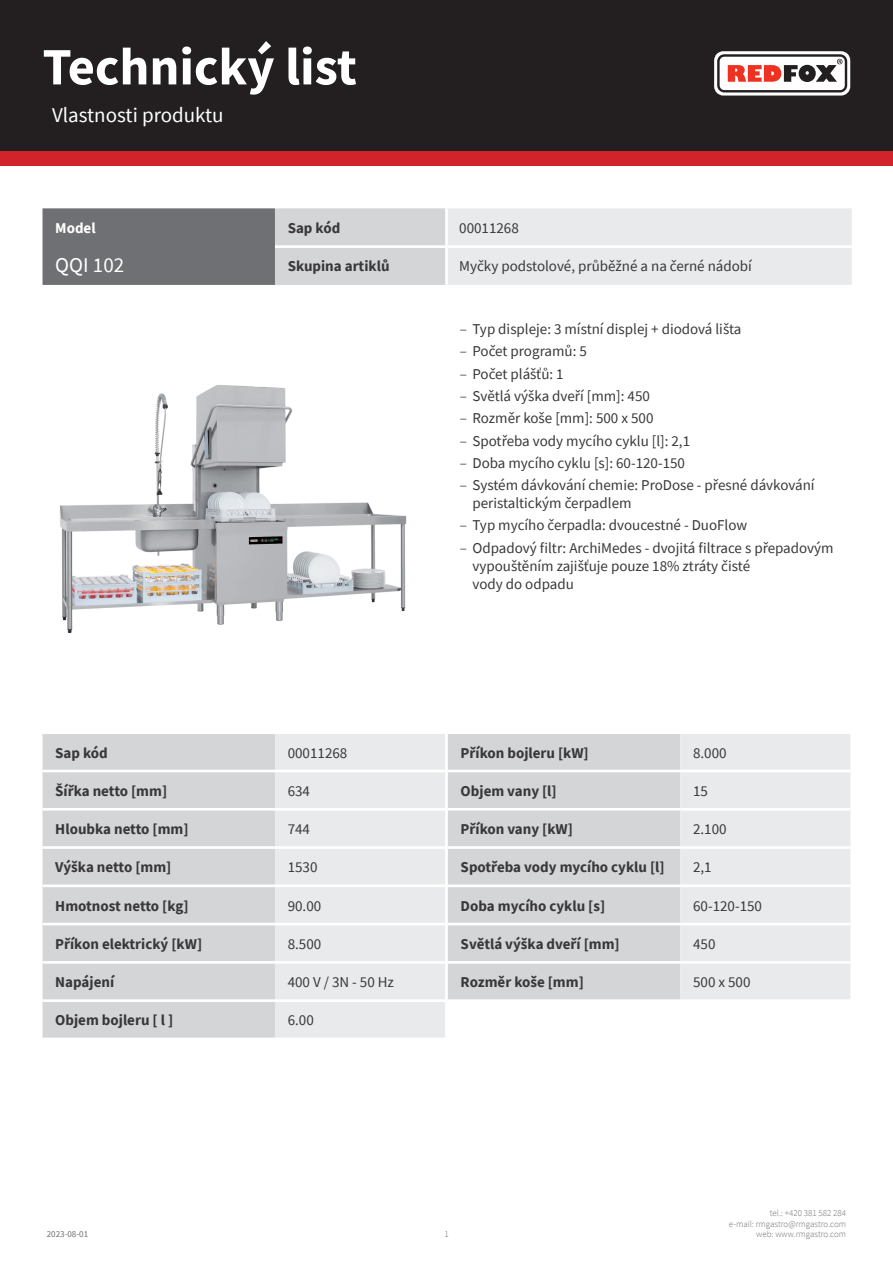
<style>
.page{position:relative;width:893px;height:1263px;background:#fff}
.page>*{position:absolute;margin:0;border:0;box-sizing:border-box;transform-origin:0 0}
.t1{font:700 52.5px "Source Sans Pro";color:#fff}
.kapitola{font:21px "Source Sans Pro";color:#fff}
.tabulka_-_headline{font:21px "Source Sans Pro";color:#fff}
.tabulka_-_text{font:15px/18px "Source Sans Pro";color:#383839}
.tabulka_-_text-2{font:700 15px "Source Sans Pro";color:#383839}
.tabulka_-_text-3{font:700 15px "Source Sans Pro";color:#fff}
.t2{font:300 9px/10.8px "Source Sans Pro";color:#6f7073;text-align:right}
.t3{font:9px "Source Sans Pro";color:#6f7073}
.s1{font-weight:300}
</style>
<div class="page">
<div style="left:0;top:0;width:893px;height:166px;background:#d1232a"></div>
<div style="left:0;top:0;width:893px;height:151px;background:#231f20"></div>
<svg style="left:714px;top:51px;width:136px;height:45px"></svg>
<img style="left:59px;top:385px;width:348px;height:249px">
<div style="left:43px;top:734px;width:232px;height:303px;background:#d4d5d7"></div>
<div style="left:275px;top:734px;width:170px;height:303px;background:#e9eaeb"></div>
<hr style="left:43px;top:770px;width:232px;height:2px;background:#fff">
<hr style="left:275px;top:770px;width:170px;height:2px;background:#fff">
<hr style="left:43px;top:808px;width:232px;height:2px;background:#fff">
<hr style="left:275px;top:808px;width:170px;height:2px;background:#fff">
<hr style="left:43px;top:846px;width:232px;height:3px;background:#fff">
<hr style="left:275px;top:846px;width:170px;height:3px;background:#fff">
<hr style="left:43px;top:884px;width:232px;height:3px;background:#fff">
<hr style="left:275px;top:884px;width:170px;height:3px;background:#fff">
<hr style="left:43px;top:923px;width:232px;height:2px;background:#fff">
<hr style="left:275px;top:923px;width:170px;height:2px;background:#fff">
<hr style="left:43px;top:961px;width:232px;height:3px;background:#fff">
<hr style="left:275px;top:961px;width:170px;height:3px;background:#fff">
<hr style="left:43px;top:999px;width:232px;height:3px;background:#fff">
<hr style="left:275px;top:999px;width:170px;height:3px;background:#fff">
<div style="left:448px;top:734px;width:232px;height:265px;background:#d4d5d7"></div>
<div style="left:680px;top:734px;width:170px;height:265px;background:#e9eaeb"></div>
<hr style="left:448px;top:770px;width:232px;height:2px;background:#fff">
<hr style="left:680px;top:770px;width:170px;height:2px;background:#fff">
<hr style="left:448px;top:808px;width:232px;height:2px;background:#fff">
<hr style="left:680px;top:808px;width:170px;height:2px;background:#fff">
<hr style="left:448px;top:846px;width:232px;height:3px;background:#fff">
<hr style="left:680px;top:846px;width:170px;height:3px;background:#fff">
<hr style="left:448px;top:884px;width:232px;height:3px;background:#fff">
<hr style="left:680px;top:884px;width:170px;height:3px;background:#fff">
<hr style="left:448px;top:923px;width:232px;height:2px;background:#fff">
<hr style="left:680px;top:923px;width:170px;height:2px;background:#fff">
<hr style="left:448px;top:961px;width:232px;height:3px;background:#fff">
<hr style="left:680px;top:961px;width:170px;height:3px;background:#fff">
<svg style="left:43px;top:208px;width:809px;height:77px;background:#c0c1c3"></svg>
<hr style="left:445px;top:208px;width:3px;height:37px;background:#fff">
<hr style="left:275px;top:245px;width:171px;height:3px;background:#fff">
<hr style="left:446px;top:245px;width:406px;height:3px;background:#fff">
<hr style="left:445px;top:248px;width:3px;height:37px;background:#fff">
<h1 class="t1" style="left:43px;top:31px;width:316px">Technický list</h1>
<p class="kapitola" style="left:52px;top:101px;width:173px">Vlastnosti produktu</p>
<p class="tabulka_-_text-3" style="left:55px;top:218px;width:42px">Model</p>
<p class="tabulka_-_text-2" style="left:288px;top:218px;width:54px">Sap kód</p>
<p class="tabulka_-_text" style="left:459px;top:219px;width:61px">00011268</p>
<p class="tabulka_-_headline" style="left:55px;top:251px;width:70px">QQI 102</p>
<p class="tabulka_-_text-2" style="left:288px;top:256px;width:103px">Skupina artiklů</p>
<p class="tabulka_-_text" style="left:459px;top:257px;width:294px">Myčky podstolové, průběžné a na černé nádobí</p>
<p class="tabulka_-_text-2" style="left:55px;top:742px;width:54px">Sap kód</p>
<p class="tabulka_-_text" style="left:288px;top:743px;width:61px">00011268</p>
<p class="tabulka_-_text-2" style="left:55px;top:781px;width:113px">Šířka netto [mm]</p>
<p class="tabulka_-_text" style="left:288px;top:782px;width:24px">634</p>
<p class="tabulka_-_text-2" style="left:55px;top:819px;width:135px">Hloubka netto [mm]</p>
<p class="tabulka_-_text" style="left:288px;top:820px;width:24px">744</p>
<p class="tabulka_-_text-2" style="left:55px;top:857px;width:118px">Výška netto [mm]</p>
<p class="tabulka_-_text" style="left:288px;top:858px;width:31px">1530</p>
<p class="tabulka_-_text-2" style="left:55px;top:895px;width:135px">Hmotnost netto [kg]</p>
<p class="tabulka_-_text" style="left:288px;top:896px;width:35px">90.00</p>
<p class="tabulka_-_text-2" style="left:55px;top:934px;width:148px">Příkon elektrický [kW]</p>
<p class="tabulka_-_text" style="left:288px;top:935px;width:35px">8.500</p>
<p class="tabulka_-_text-2" style="left:55px;top:972px;width:60px">Napájení</p>
<p class="tabulka_-_text" style="left:288px;top:973px;width:108px">400 V / 3N - 50 Hz</p>
<p class="tabulka_-_text-2" style="left:55px;top:1010px;width:119px">Objem bojleru [ l ]</p>
<p class="tabulka_-_text" style="left:288px;top:1011px;width:28px">6.00</p>
<p class="tabulka_-_text" style="left:460px;top:320px;width:283px"><span class="s1">–</span> Typ displeje: 3 místní displej + diodová lišta</p>
<p class="tabulka_-_text" style="left:460px;top:342px;width:129px"><span class="s1">–</span> Počet programů: 5</p>
<p class="tabulka_-_text" style="left:460px;top:365px;width:106px"><span class="s1">–</span> Počet plášťů: 1</p>
<p class="tabulka_-_text" style="left:460px;top:387px;width:192px"><span class="s1">–</span> Světlá výška dveří [mm]: 450</p>
<p class="tabulka_-_text" style="left:460px;top:409px;width:195px"><span class="s1">–</span> Rozměr koše [mm]: 500 x 500</p>
<p class="tabulka_-_text" style="left:460px;top:431px;width:232px"><span class="s1">–</span> Spotřeba vody mycího cyklu [l]: 2,1</p>
<p class="tabulka_-_text" style="left:460px;top:454px;width:227px"><span class="s1">–</span> Doba mycího cyklu [s]: 60-120-150</p>
<p class="tabulka_-_text" style="left:472px;top:476px;width:344px;text-indent:-13px"><span class="s1">–</span> Systém dávkování chemie: ProDose - přesné dávkování peristaltickým čerpadlem</p>
<p class="tabulka_-_text" style="left:460px;top:516px;width:289px"><span class="s1">–</span> Typ mycího čerpadla: dvoucestné - DuoFlow</p>
<p class="tabulka_-_text" style="left:472px;top:538px;width:363px;text-indent:-13px"><span class="s1">–</span> Odpadový filtr: ArchiMedes - dvojitá filtrace s přepadovým vypouštěním zajišťuje pouze 18% ztráty čisté<br>vody do odpadu</p>
<p class="tabulka_-_text-2" style="left:461px;top:742px;width:130px">Příkon bojleru [kW]</p>
<p class="tabulka_-_text" style="left:693px;top:743px;width:35px">8.000</p>
<p class="tabulka_-_text-2" style="left:461px;top:781px;width:98px">Objem vany [l]</p>
<p class="tabulka_-_text" style="left:693px;top:782px;width:16px">15</p>
<p class="tabulka_-_text-2" style="left:461px;top:819px;width:114px">Příkon vany [kW]</p>
<p class="tabulka_-_text" style="left:693px;top:820px;width:35px">2.100</p>
<p class="tabulka_-_text-2" style="left:461px;top:857px;width:206px">Spotřeba vody mycího cyklu [l]</p>
<p class="tabulka_-_text" style="left:693px;top:858px;width:20px">2,1</p>
<p class="tabulka_-_text-2" style="left:461px;top:895px;width:146px">Doba mycího cyklu [s]</p>
<p class="tabulka_-_text" style="left:693px;top:896px;width:70px">60-120-150</p>
<p class="tabulka_-_text-2" style="left:461px;top:934px;width:161px">Světlá výška dveří [mm]</p>
<p class="tabulka_-_text" style="left:693px;top:935px;width:24px">450</p>
<p class="tabulka_-_text-2" style="left:461px;top:972px;width:125px">Rozměr koše [mm]</p>
<p class="tabulka_-_text" style="left:693px;top:973px;width:59px">500 x 500</p>
<p class="t3" style="left:47px;top:1229px;width:43px">2023-08-01</p>
<p class="t2" style="left:444px;top:1229px;width:6px">1</p>
<p class="t2" style="left:729px;top:1207px;width:119px">tel.: +420 381 582 284<br>e-mail: rmgastro@rmgastro.com web: www.rmgastro.com</p>
</div>
